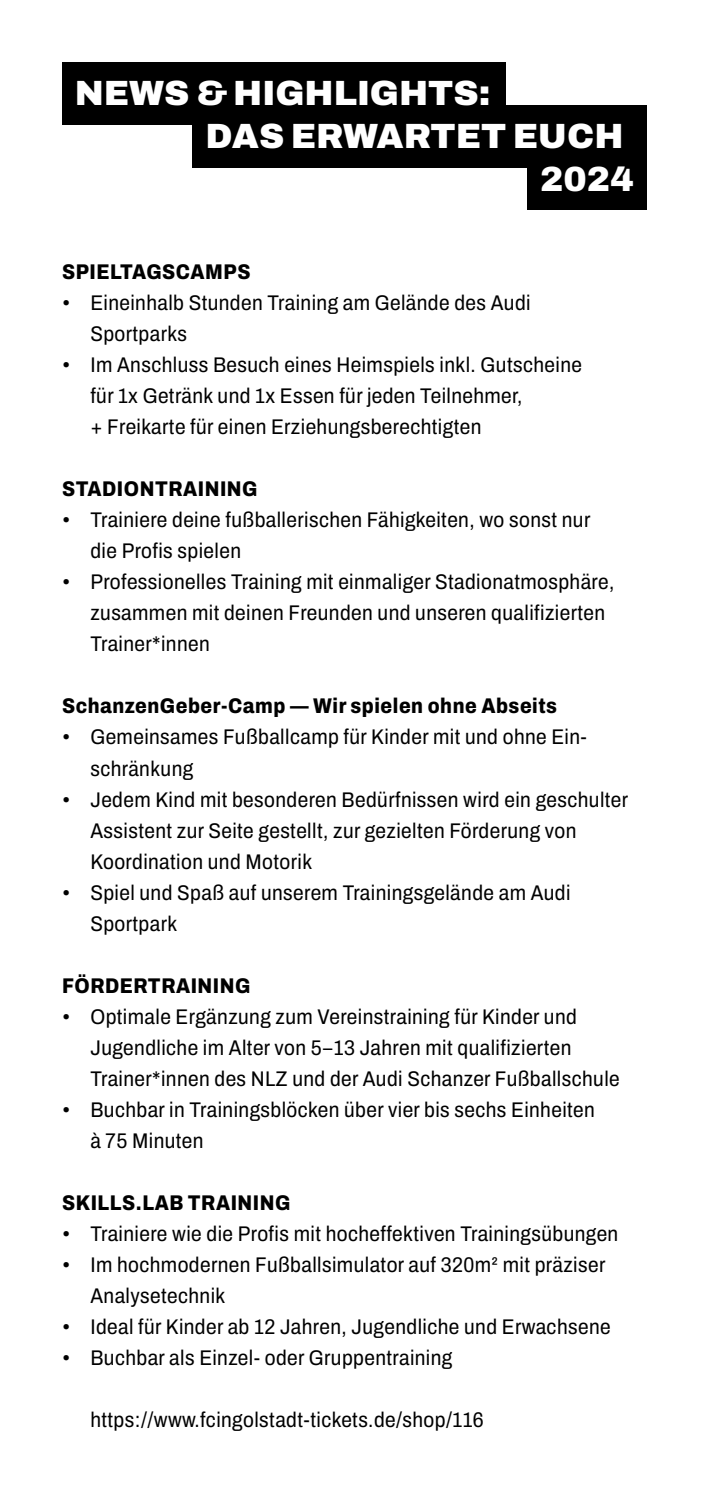
<style>
.page{position:relative;width:709px;height:1489px;background:#fff}
.page>*{position:absolute;margin:0;border:0;box-sizing:border-box;transform-origin:0 0}
.t1{font:900 35px "Archivo";color:#fff}
.t2{font:semi-condensed 21.25px/31px "Archivo";letter-spacing:.02em;color:#000}
.t3{font:800 semi-condensed 21.25px "Archivo";letter-spacing:.025em;color:#000}
</style>
<div class="page">
<div style="left:62px;top:62px;width:444px;height:62px;background:#000"></div>
<div style="left:193px;top:105px;width:454px;height:62px;background:#000"></div>
<div style="left:527px;top:149px;width:120px;height:60px;background:#000"></div>
<h1 class="t1" style="left:75px;top:66px;width:417px">NEWS &amp; HIGHLIGHTS:</h1>
<h1 class="t1" style="left:205px;top:109px;width:419px">DAS ERWARTET EUCH</h1>
<h1 class="t1" style="left:540px;top:152px;width:95px">2024</h1>
<p class="t3" style="left:62px;top:256px;width:190px">SPIELTAGSCAMPS</p>
<p class="t2" style="left:90px;top:287px;width:442px;text-indent:-28px">• Eineinhalb Stunden Training am Gelände des Audi<br>Sportparks</p>
<p class="t2" style="left:90px;top:349px;width:493px;text-indent:-28px">• Im Anschluss Besuch eines Heimspiels inkl. Gutscheine für 1x Getränk und 1x Essen für jeden Teilnehmer,<br>+ Freikarte für einen Erziehungsberechtigten</p>
<p class="t3" style="left:62px;top:473px;width:197px">STADIONTRAINING</p>
<p class="t2" style="left:90px;top:504px;width:501px;text-indent:-28px">• Trainiere deine fußballerischen Fähigkeiten, wo sonst nur die Profis spielen</p>
<p class="t2" style="left:90px;top:566px;width:525px;text-indent:-28px">• Professionelles Training mit einmaliger Stadionatmosphäre, zusammen mit deinen Freunden und unseren qualifizierten<br>Trainer*innen</p>
<p class="t3" style="left:62px;top:690px;width:496px">SchanzenGeber-Camp — Wir spielen ohne Abseits</p>
<p class="t2" style="left:90px;top:721px;width:498px;text-indent:-28px">• Gemeinsames Fußballcamp für Kinder mit und ohne Ein&shy;schränkung</p>
<p class="t2" style="left:90px;top:783px;width:539px;text-indent:-28px">• Jedem Kind mit besonderen Bedürfnissen wird ein geschulter<br>Assistent zur Seite gestellt, zur gezielten Förderung von<br>Koordination und Motorik</p>
<p class="t2" style="left:90px;top:876px;width:481px;text-indent:-28px">• Spiel und Spaß auf unserem Trainingsgelände am Audi<br>Sportpark</p>
<p class="t3" style="left:62px;top:969px;width:190px">FÖRDERTRAINING</p>
<p class="t2" style="left:90px;top:1000px;width:531px;text-indent:-28px">• Optimale Ergänzung zum Vereinstraining für Kinder und<br>Jugendliche im Alter von 5–13 Jahren mit qualifizierten<br>Trainer*innen des NLZ und der Audi Schanzer Fußballschule</p>
<p class="t2" style="left:90px;top:1093px;width:506px;text-indent:-28px">• Buchbar in Trainingsblöcken über vier bis sechs Einheiten à 75 Minuten</p>
<p class="t3" style="left:62px;top:1186px;width:230px">SKILLS.LAB TRAINING</p>
<p class="t2" style="left:62px;top:1217px;width:558px">• Trainiere wie die Profis mit hocheffektiven Trainingsübungen</p>
<p class="t2" style="left:90px;top:1248px;width:516px;text-indent:-28px">• Im hochmodernen Fußballsimulator auf 320m2 mit präziser<br>Analysetechnik</p>
<p class="t2" style="left:62px;top:1310px;width:550px">• Ideal für Kinder ab 12 Jahren, Jugendliche und Erwachsene</p>
<p class="t2" style="left:62px;top:1341px;width:392px">• Buchbar als Einzel- oder Gruppentraining</p>
<p class="t2" style="left:90px;top:1403px;width:395px">https://www.fcingolstadt-tickets.de/shop/116</p>
</div>
